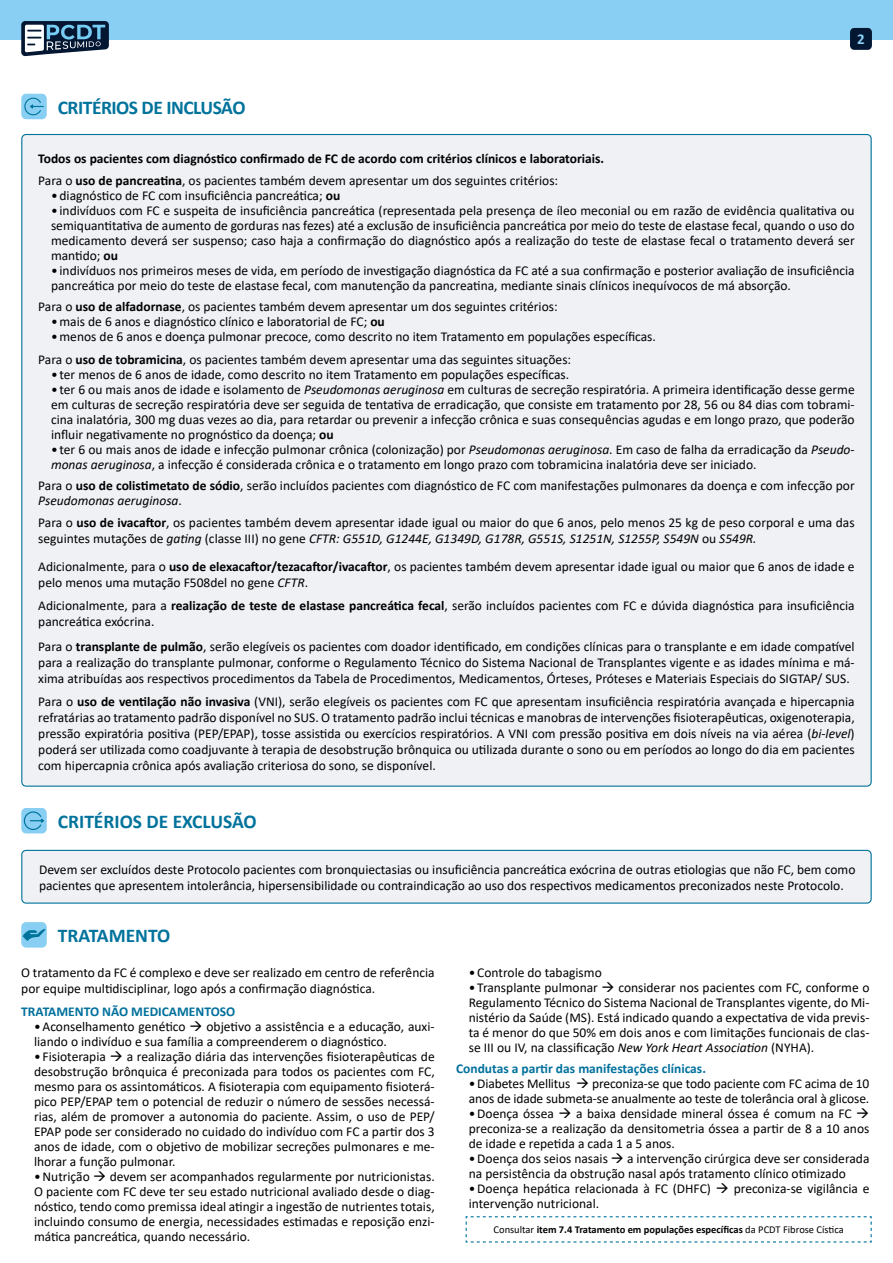
<style>
.page{position:relative;width:893px;height:1263px;background:#fff}
.page>*{position:absolute;margin:0;border:0;box-sizing:border-box;transform-origin:0 0}
.t1{font:700 19.5px "Calibri";color:#00739c}
.t2{font:700 19.5px "Calibri";letter-spacing:-.025em;color:#00739c}
.t3{font:700 15px "Calibri";color:#89cff3}
.t4{font:13.5px/15px "Calibri";color:#000}
.t5{font:700 13.5px/22.2px "Calibri";color:#000}
.t6{font:700 13.5px "Calibri";color:#00709c}
.t7{font:700 10.5px "Calibri";color:#000}
.s1{font-weight:400}
.s2{font-weight:700}
.s3{font-style:italic}
</style>
<div class="page">
<div style="left:0;top:0;width:893px;height:39px;background:#89cff3"></div>
<div style="left:850px;top:28px;width:22px;height:22px;background:#031632;border-radius:4px"></div>
<svg style="left:21px;top:21px;width:88px;height:35px;background:#597086"></svg>
<div style="left:21px;top:94px;width:26px;height:25px;background:#89cff3;border-radius:5px"></div>
<svg style="left:24px;top:98px;width:20px;height:17px"></svg>
<div style="left:21px;top:808px;width:26px;height:25px;background:#89cff3;border-radius:5px"></div>
<svg style="left:24px;top:811px;width:20px;height:19px"></svg>
<div style="left:22px;top:850px;width:849px;height:53px;background:#eff1f5;border-radius:4px"></div>
<div style="left:21px;top:850px;width:851px;height:54px;border:1px solid #00739c;border-radius:4px"></div>
<div style="left:21px;top:922px;width:26px;height:26px;background:#89cff3;border-radius:5px"></div>
<svg style="left:23px;top:929px;width:23px;height:12px"></svg>
<div style="left:22px;top:134px;width:849px;height:652px;background:#eff1f5;border-radius:4px"></div>
<svg style="left:465px;top:1216px;width:407px;height:27px"></svg>
<h1 class="t2" style="left:58px;top:93px;width:189px">CRITÉRIOS DE INCLUSÃO</h1>
<p class="t3" style="left:857px;top:28px;width:9px">2</p>
<p class="t5" style="left:38px;top:147px;width:567px">Todos os pacientes com diagnóstico confirmado de FC de acordo com critérios clínicos e laboratoriais.<br><span class="s1">Para o</span> uso de pancreatina<span class="s1">, os pacientes também devem apresentar um dos seguintes critérios:</span></p>
<p class="t4" style="left:51px;top:188px;width:291px">• diagnóstico de FC com insuficiência pancreática; <span class="s2">ou</span></p>
<p class="t4" style="left:51px;top:203px;width:805px;text-align:justify">• indivíduos com FC e suspeita de insuficiência pancreática (representada pela presença de íleo meconial ou em razão de evidência qualitativa ou semiquantitativa de aumento de gorduras nas fezes) até a exclusão de insuficiência pancreática por meio do teste de elastase fecal, quando o uso do medicamento deverá ser suspenso; caso haja a confirmação do diagnóstico após a realização do teste de elastase fecal o tratamento deverá ser mantido; <span class="s2">ou</span></p>
<p class="t4" style="left:51px;top:263px;width:805px">• indivíduos nos primeiros meses de vida, em período de investigação diagnóstica da FC até a sua confirmação e posterior avaliação de insuficiência pancreática por meio do teste de elastase fecal, com manutenção da pancreatina, mediante sinais clínicos inequívocos de má absorção.</p>
<p class="t4" style="left:38px;top:299px;width:521px">Para o <span class="s2">uso de alfadornase</span>, os pacientes também devem apresentar um dos seguintes critérios:</p>
<p class="t4" style="left:51px;top:314px;width:335px">•mais de 6 anos e diagnóstico clínico e laboratorial de FC; <span class="s2">ou</span></p>
<p class="t4" style="left:38px;top:325px;width:619px;line-height:22.2px;text-indent:13px">•menos de 6 anos e doença pulmonar precoce, como descrito no item Tratamento em populações específicas.<br>Para o <span class="s2">uso de tobramicina</span>, os pacientes também devem apresentar uma das seguintes situações:</p>
<p class="t4" style="left:51px;top:366px;width:520px">• ter menos de 6 anos de idade, como descrito no item Tratamento em populações específicas.</p>
<p class="t4" style="left:51px;top:381px;width:805px;text-align:justify">• ter 6 ou mais anos de idade e isolamento de <span class="s3">Pseudomonas aeruginosa</span> em culturas de secreção respiratória. A primeira identificação desse germe em culturas de secreção respiratória deve ser seguida de tentativa de erradicação, que consiste em tratamento por 28, 56 ou 84 dias com tobrami&shy;cina inalatória, 300 mg duas vezes ao dia, para retardar ou prevenir a infecção crônica e suas consequências agudas e em longo prazo, que poderão influir negativamente no prognóstico da doença; <span class="s2">ou</span></p>
<p class="t4" style="left:51px;top:441px;width:805px">• ter 6 ou mais anos de idade e infecção pulmonar crônica (colonização) por <span class="s3">Pseudomonas aeruginosa</span>. Em caso de falha da erradicação da <span class="s3">Pseudo&shy;monas aeruginosa</span>, a infecção é considerada crônica e o tratamento em longo prazo com tobramicina inalatória deve ser iniciado.</p>
<p class="t4" style="left:38px;top:477px;width:818px">Para o <span class="s2">uso de colistimetato de sódio</span>, serão incluídos pacientes com diagnóstico de FC com manifestações pulmonares da doença e com infecção por<br><span class="s3">Pseudomonas aeruginosa</span>.</p>
<p class="t4" style="left:38px;top:514px;width:818px;line-height:16.2px">Para o <span class="s2">uso de ivacaftor</span>, os pacientes também devem apresentar idade igual ou maior do que 6 anos, pelo menos 25 kg de peso corporal e uma das seguintes mutações de <span class="s3">gating</span> (classe III) no gene <span class="s3">CFTR: G551D, G1244E, G1349D, G178R, G551S, S1251N, S1255P, S549N</span> ou <span class="s3">S549R.</span></p>
<p class="t4" style="left:38px;top:558px;width:818px;line-height:16.2px">Adicionalmente, para o <span class="s2">uso de elexacaftor/tezacaftor/ivacaftor</span>, os pacientes também devem apresentar idade igual ou maior que 6 anos de idade e pelo menos uma mutação F508del no gene <span class="s3">CFTR</span>.</p>
<p class="t4" style="left:38px;top:597px;width:818px;line-height:16.2px">Adicionalmente, para a <span class="s2">realização de teste de elastase pancreática fecal</span>, serão incluídos pacientes com FC e dúvida diagnóstica para insuficiência pancreática exócrina.</p>
<p class="t4" style="left:38px;top:638px;width:818px;line-height:16.2px;text-align:justify">Para o <span class="s2">transplante de pulmão</span>, serão elegíveis os pacientes com doador identificado, em condições clínicas para o transplante e em idade compatível para a realização do transplante pulmonar, conforme o Regulamento Técnico do Sistema Nacional de Transplantes vigente e as idades mínima e má&shy;xima atribuídas aos respectivos procedimentos da Tabela de Procedimentos, Medicamentos, Órteses, Próteses e Materiais Especiais do SIGTAP/ SUS.</p>
<p class="t4" style="left:38px;top:693px;width:818px;line-height:16.2px;text-align:justify">Para o <span class="s2">uso de ventilação não invasiva</span> (VNI), serão elegíveis os pacientes com FC que apresentam insuficiência respiratória avançada e hipercapnia refratárias ao tratamento padrão disponível no SUS. O tratamento padrão inclui técnicas e manobras de intervenções fisioterapêuticas, oxigenoterapia, pressão expiratória positiva (PEP/EPAP), tosse assistida ou exercícios respiratórios. A VNI com pressão positiva em dois níveis na via aérea (<span class="s3">bi-level</span>) poderá ser utilizada como coadjuvante à terapia de desobstrução brônquica ou utilizada durante o sono ou em períodos ao longo do dia em pacientes com hipercapnia crônica após avaliação criteriosa do sono, se disponível.</p>
<h1 class="t1" style="left:58px;top:808px;width:200px">CRITÉRIOS DE EXCLUSÃO</h1>
<p class="t4" style="left:39px;top:861px;width:818px;line-height:16.2px">Devem ser excluídos deste Protocolo pacientes com bronquiectasias ou insuficiência pancreática exócrina de outras etiologias que não FC, bem como pacientes que apresentem intolerância, hipersensibilidade ou contraindicação ao uso dos respectivos medicamentos preconizados neste Protocolo.</p>
<h1 class="t1" style="left:58px;top:922px;width:114px">TRATAMENTO</h1>
<p class="t4" style="left:21px;top:964px;width:415px;line-height:16.2px">O tratamento da FC é complexo e deve ser realizado em centro de referência por equipe multidisciplinar, logo após a confirmação diagnóstica.</p>
<p class="t6" style="left:21px;top:1001px;width:216px">TRATAMENTO NÃO MEDICAMENTOSO</p>
<p class="t4" style="left:34px;top:1018px;width:402px">•Aconselhamento genético → objetivo a assistência e a educação, auxi&shy;liando o indivíduo e sua família a compreenderem o diagnóstico.</p>
<p class="t4" style="left:34px;top:1048px;width:402px;text-align:justify">• Fisioterapia → a realização diária das intervenções fisioterapêuticas de desobstrução brônquica é preconizada para todos os pacientes com FC, mesmo para os assintomáticos. A fisioterapia com equipamento fisioterá&shy;pico PEP/EPAP tem o potencial de reduzir o número de sessões necessá&shy;rias, além de promover a autonomia do paciente. Assim, o uso de PEP/ EPAP pode ser considerado no cuidado do indivíduo com FC a partir dos 3 anos de idade, com o objetivo de mobilizar secreções pulmonares e me&shy;lhorar a função pulmonar.</p>
<p class="t4" style="left:34px;top:1168px;width:402px;text-align:justify">•Nutrição → devem ser acompanhados regularmente por nutricionistas.<br>O paciente com FC deve ter seu estado nutricional avaliado desde o diag&shy;nóstico, tendo como premissa ideal atingir a ingestão de nutrientes totais, incluindo consumo de energia, necessidades estimadas e reposição enzi&shy;mática pancreática, quando necessário.</p>
<p class="t4" style="left:469px;top:965px;width:135px">•Controle do tabagismo</p>
<p class="t4" style="left:469px;top:980px;width:402px;text-align:justify">• Transplante pulmonar → considerar nos pacientes com FC, conforme o Regulamento Técnico do Sistema Nacional de Transplantes vigente, do Mi&shy;nistério da Saúde (MS). Está indicado quando a expectativa de vida previs&shy;ta é menor do que 50% em dois anos e com limitações funcionais de clas&shy;se III ou IV, na classificação <span class="s3">New York Heart Association</span> (NYHA).</p>
<p class="t6" style="left:456px;top:1059px;width:251px">Condutas a partir das manifestações clínicas.</p>
<p class="t4" style="left:469px;top:1076px;width:402px">•Diabetes Mellitus → preconiza-se que todo paciente com FC acima de 10 anos de idade submeta-se anualmente ao teste de tolerância oral à glicose.</p>
<p class="t4" style="left:469px;top:1106px;width:402px;text-align:justify">•Doença óssea → a baixa densidade mineral óssea é comum na FC → preconiza-se a realização da densitometria óssea a partir de 8 a 10 anos de idade e repetida a cada 1 a 5 anos.</p>
<p class="t4" style="left:469px;top:1151px;width:402px">•Doença dos seios nasais → a intervenção cirúrgica deve ser considerada na persistência da obstrução nasal após tratamento clínico otimizado</p>
<p class="t4" style="left:469px;top:1181px;width:402px">•Doença hepática relacionada à FC (DHFC) → preconiza-se vigilância e intervenção nutricional.</p>
<p class="t7" style="left:494px;top:1222px;width:352px"><span class="s1">Consultar</span> item 7.4 Tratamento em populações específicas <span class="s1">da PCDT Fibrose Cística</span></p>
</div>
